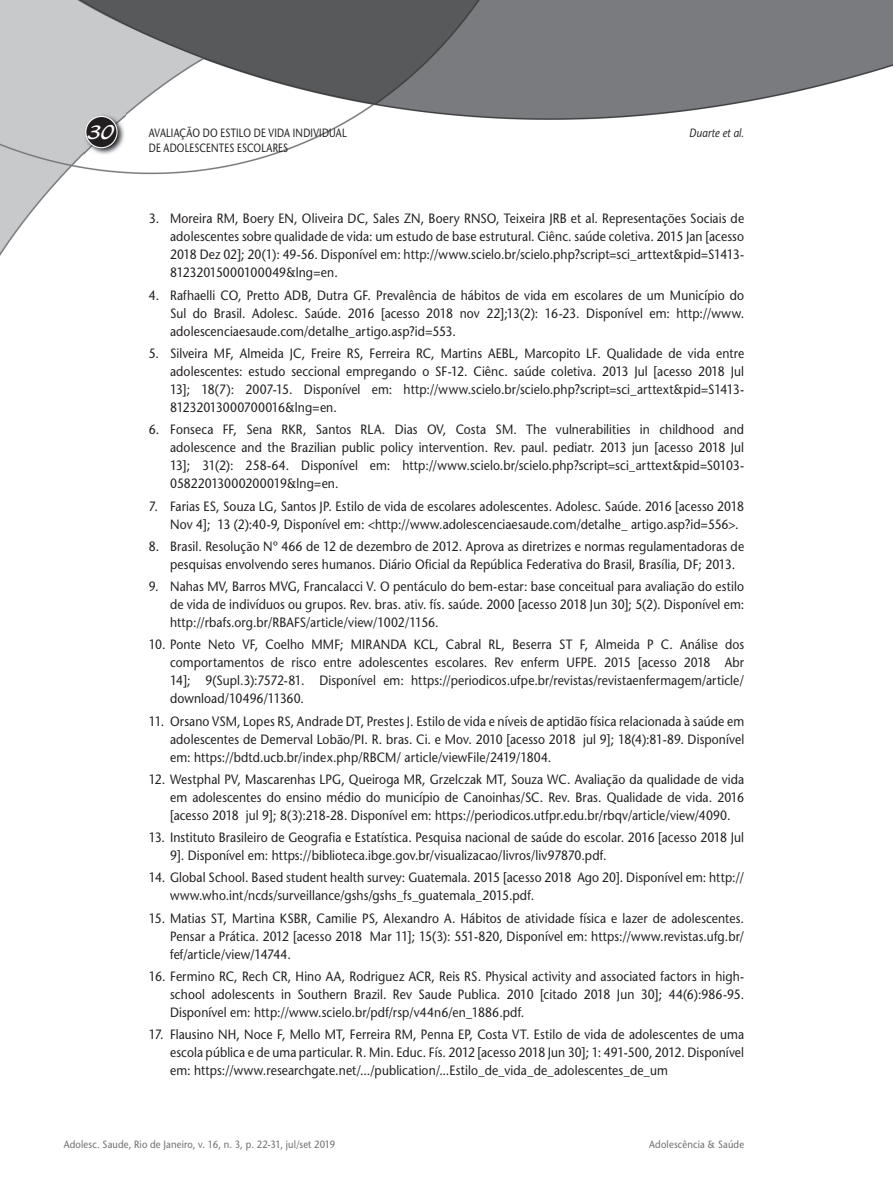
<style>
.page{position:relative;width:893px;height:1191px;background:#fff}
.page>*{position:absolute;margin:0;border:0;box-sizing:border-box;transform-origin:0 0}
.t1{font:21px "Blacklight D";color:#fff}
.t2{font:13.5px/18px "Stone Sans";letter-spacing:.01em;color:#231f20;text-align:justify;scale:.9 1}
.t3{font:12px "Stone Sans";letter-spacing:.02em;color:#231f20;scale:.8 1}
.t4{font:italic 12px "Stone Sans";letter-spacing:.01em;color:#231f20;scale:.85 1}
.t5{font:10.5px "Stone Sans";letter-spacing:.015em;color:#6c6d70;scale:.9 1}
</style>
<div class="page">
<img style="left:0;top:0;width:893px;height:256px">
<img style="left:84px;top:114px;width:41px;height:42px">
<div style="left:86px;top:116px;width:31px;height:32px;background:#231f20;border-radius:50%"></div>
<div style="left:85px;top:116px;width:33px;height:32px;border:1px solid #fff;border-radius:50%"></div>
<h1 class="t1" style="left:88px;top:119px;width:28px">30</h1>
<p class="t3" style="left:149px;top:126px;width:249px">AVALIAÇÃO DO ESTILO DE VIDA INDIVIDUAL</p>
<p class="t4" style="left:689px;top:126px;width:66px">Duarte et al.</p>
<p class="t3" style="left:149px;top:140px;width:176px">DE ADOLESCENTES ESCOLARES</p>
<p class="t2" style="left:170px;top:210px;width:639px;text-indent:-21px">3. Moreira RM, Boery EN, Oliveira DC, Sales ZN, Boery RNSO, Teixeira JRB et al. Representações Sociais de adolescentes sobre qualidade de vida: um estudo de base estrutural. Ciênc. saúde coletiva. 2015 Jan [acesso 2018 Dez 02]; 20(1): 49-56. Disponí vel em: http://www.scielo.br/scielo.php?script=sci_arttext&amp;pid=S1413- 81232015000100049&amp;lng=en.</p>
<p class="t2" style="left:170px;top:286px;width:639px;text-indent:-21px">4. Rafhaelli CO, Pretto ADB, Dutra GF. Prevalência de hábitos de vida em escolares de um Município do Sul do Brasil. Adolesc. Saúde. 2016 [acesso 2018 nov 22];13(2): 16-23. Disponível em: http://www. adolescenciaesaude.com/detalhe_artigo.asp?id=553.</p>
<p class="t2" style="left:170px;top:344px;width:639px;text-indent:-21px">5. Silveira MF, Almeida JC, Freire RS, Ferreira RC, Martins AEBL, Marcopito LF. Qualidade de vida entre adolescentes: estudo seccional empregando o SF-12. Ciênc. saúde coletiva. 2013 Jul [acesso 2018 Jul 13]; 18(7): 2007-15. Disponível em: http://www.scielo.br/scielo.php?script=sci_arttext&amp;pid=S1413- 81232013000700016&amp;lng=en.</p>
<p class="t2" style="left:170px;top:420px;width:639px;text-indent:-21px">6. Fonseca FF, Sena RKR, Santos RLA. Dias OV, Costa SM. The vulnerabilities in childhood and adolescence and the Brazilian public policy intervention. Rev. paul. pediatr. 2013 jun [acesso 2018 Jul 13]; 31(2): 258-64. Disponível em: http://www.scielo.br/scielo.php?script=sci_arttext&amp;pid=S0103- 05822013000200019&amp;lng=en.</p>
<p class="t2" style="left:170px;top:497px;width:639px;text-indent:-21px">7. Farias ES, Souza LG, Santos JP. Estilo de vida de escolares adolescentes. Adolesc. Saúde. 2016 [acesso 2018<br>Nov 4]; 13 (2):40-9, Disponível em: &lt;http://www.adolescenciaesaude.com/detalhe_ artigo.asp?id=556&gt;.</p>
<p class="t2" style="left:170px;top:537px;width:639px;text-indent:-21px">8. Brasil. Resolução Nº 466 de 12 de dezembro de 2012. Aprova as diretrizes e normas regulamentadoras de pesquisas envolvendo seres humanos. Diário Oficial da República Federativa do Brasil, Brasília, DF; 2013.</p>
<p class="t2" style="left:170px;top:577px;width:639px;text-indent:-21px">9. Nahas MV, Barros MVG, Francalacci V. O pentáculo do bem-estar: base conceitual para avaliação do estilo de vida de indivíduos ou grupos. Rev. bras. ativ. fís. saúde. 2000 [acesso 2018 Jun 30]; 5(2). Disponível em: http://rbafs.org.br/RBAFS/article/view/1002/1156.</p>
<p class="t2" style="left:170px;top:635px;width:639px;text-indent:-21px">10. Ponte Neto VF, Coelho MMF; MIRANDA KCL, Cabral RL, Beserra ST F, Almeida P C. Análise dos comportamentos de risco entre adolescentes escolares. Rev enferm UFPE. 2015 [acesso 2018 Abr 14]; 9(Supl.3):7572-81. Disponível em: https://periodicos.ufpe.br/revistas/revistaenfermagem/article/ download/10496/11360.</p>
<p class="t2" style="left:170px;top:712px;width:639px;text-indent:-21px">11. Orsano VSM, Lopes RS, Andrade DT, Prestes J. Estilo de vida e níveis de aptidão física relacionada à saúde em adolescentes de Demerval Lobão/PI. R. bras. Ci. e Mov. 2010 [acesso 2018 jul 9]; 18(4):81-89. Disponível em: https://bdtd.ucb.br/index.php/RBCM/ article/viewFile/2419/1804.</p>
<p class="t2" style="left:170px;top:770px;width:639px;text-indent:-21px">12. Westphal PV, Mascarenhas LPG, Queiroga MR, Grzelczak MT, Souza WC. Avaliação da qualidade de vida em adolescentes do ensino médio do município de Canoinhas/SC. Rev. Bras. Qualidade de vida. 2016 [acesso 2018 jul 9]; 8(3):218-28. Disponível em: https://periodicos.utfpr.edu.br/rbqv/article/view/4090.</p>
<p class="t2" style="left:170px;top:828px;width:639px;text-indent:-21px">13. Instituto Brasileiro de Geografia e Estatística. Pesquisa nacional de saúde do escolar. 2016 [acesso 2018 Jul<br>9]. Disponível em: https://biblioteca.ibge.gov.br/visualizacao/livros/liv97870.pdf.</p>
<p class="t2" style="left:170px;top:868px;width:639px;text-indent:-21px">14. Global School. Based student health survey: Guatemala. 2015 [acesso 2018 Ago 20]. Disponível em: http:// www.who.int/ncds/surveillance/gshs/gshs_fs_guatemala_2015.pdf.</p>
<p class="t2" style="left:170px;top:909px;width:639px;text-indent:-21px">15. Matias ST, Martina KSBR, Camilie PS, Alexandro A. Hábitos de atividade física e lazer de adolescentes.<br>Pensar a Prática. 2012 [acesso 2018 Mar 11]; 15(3): 551-820, Disponível em: https://www.revistas.ufg.br/ fef/article/view/14744.</p>
<p class="t2" style="left:170px;top:967px;width:639px;text-indent:-21px">16. Fermino RC, Rech CR, Hino AA, Rodriguez ACR, Reis RS. Physical activity and associated factors in high&shy;school adolescents in Southern Brazil. Rev Saude Publica. 2010 [citado 2018 Jun 30]; 44(6):986-95.<br>Disponível em: http://www.scielo.br/pdf/rsp/v44n6/en_1886.pdf.</p>
<p class="t2" style="left:170px;top:1025px;width:639px;text-indent:-21px">17. Flausino NH, Noce F, Mello MT, Ferreira RM, Penna EP, Costa VT. Estilo de vida de adolescentes de uma escola pública e de uma particular. R. Min. Educ. Fís. 2012 [acesso 2018 Jun 30]; 1: 491-500, 2012. Disponível em: https://www.researchgate.net/.../publication/...Estilo_de_vida_de_adolescentes_de_um</p>
<p class="t5" style="left:64px;top:1138px;width:303px">Adolesc. Saude, Rio de Janeiro, v. 16, n. 3, p. 22-31, jul/set 2019</p>
<p class="t5" style="left:649px;top:1138px;width:107px">Adolescência &amp; Saúde</p>
</div>
